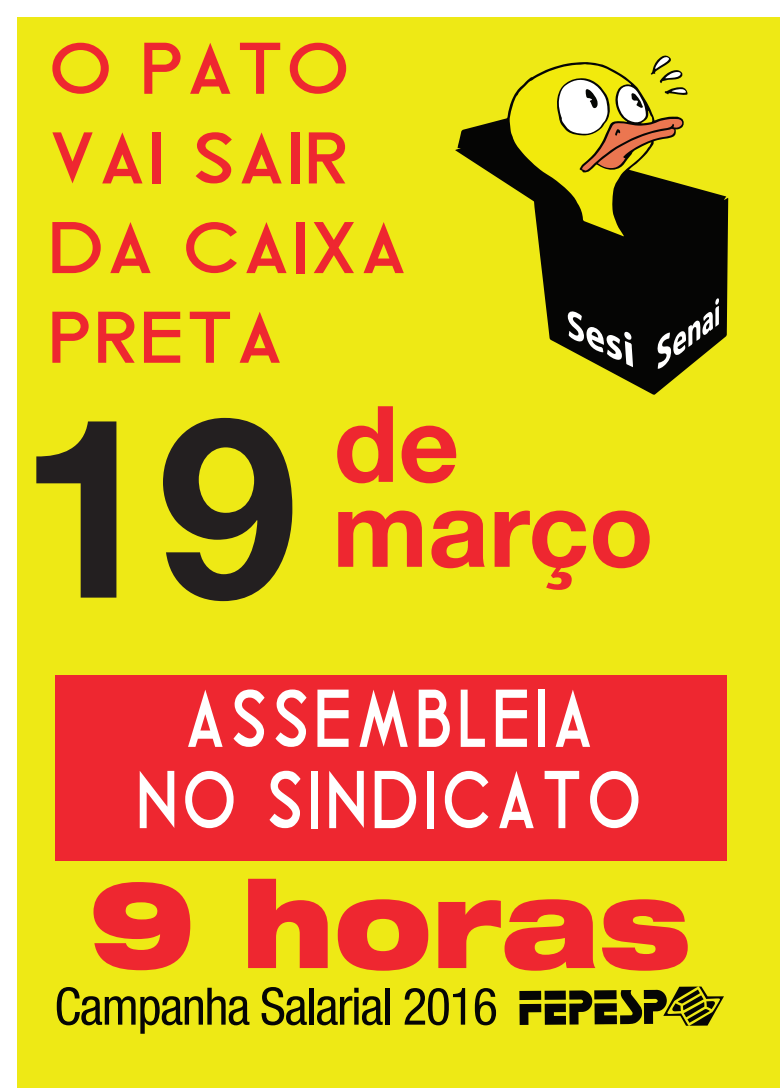
<style>
.page{position:relative;width:780px;height:1088px;background:#fff}
.page>*{position:absolute;margin:0;border:0;box-sizing:border-box;transform-origin:0 0}
.t1{font:700 251.62px "Helvetica Neue LT Std";color:#231f20}
.t2{font:900 expanded 120.75px "Helvetica Neue LT Std";color:#ee2730;scale:.92 1}
.t3{font:700 105.88px/84.9px "Helvetica Neue LT Std";color:#ee2730}
.t4{font:83.75px/81.2px "Blissful Thinking";letter-spacing:.105em;color:#fff;text-align:center;scale:.84 1}
.t5{font:74.75px/89.6px "Blissful Thinking";letter-spacing:.065em;color:#ee2730;scale:1.1 1}
.t6{font:condensed 51.75px "Helvetica Neue LT Std";letter-spacing:-.025em;color:#050504}
</style>
<div class="page">
<div style="left:18px;top:18px;width:762px;height:1070px;background:#eee915"></div>
<div style="left:55px;top:675px;width:671px;height:185px;background:#ee2730"></div>
<svg style="left:519px;top:986px;width:205px;height:40px"></svg>
<svg style="left:455px;top:91px;width:273px;height:304px"></svg>
<svg style="left:567px;top:311px;width:66px;height:56px;background:#575643"></svg>
<svg style="left:657px;top:298px;width:62px;height:71px;background:#4b4a34"></svg>
<svg style="left:509px;top:55px;width:178px;height:181px"></svg>
<p class="t5" style="left:52px;top:23px;width:324px">O PATO<br>VAI SAIR<br>DA CAIXA<br>PRETA</p>
<h1 class="t1" style="left:18px;top:352px;width:281px">19</h1>
<h3 class="t3" style="left:332px;top:399px;width:323px">de março</h3>
<p class="t4" style="left:140px;top:677px;width:599px">ASSEMBLEIA<br>NO SINDICATO</p>
<h2 class="t2" style="left:88px;top:846px;width:656px">9 horas</h2>
<p class="t6" style="left:54px;top:976px;width:445px">Campanha Salarial 2016</p>
</div>
